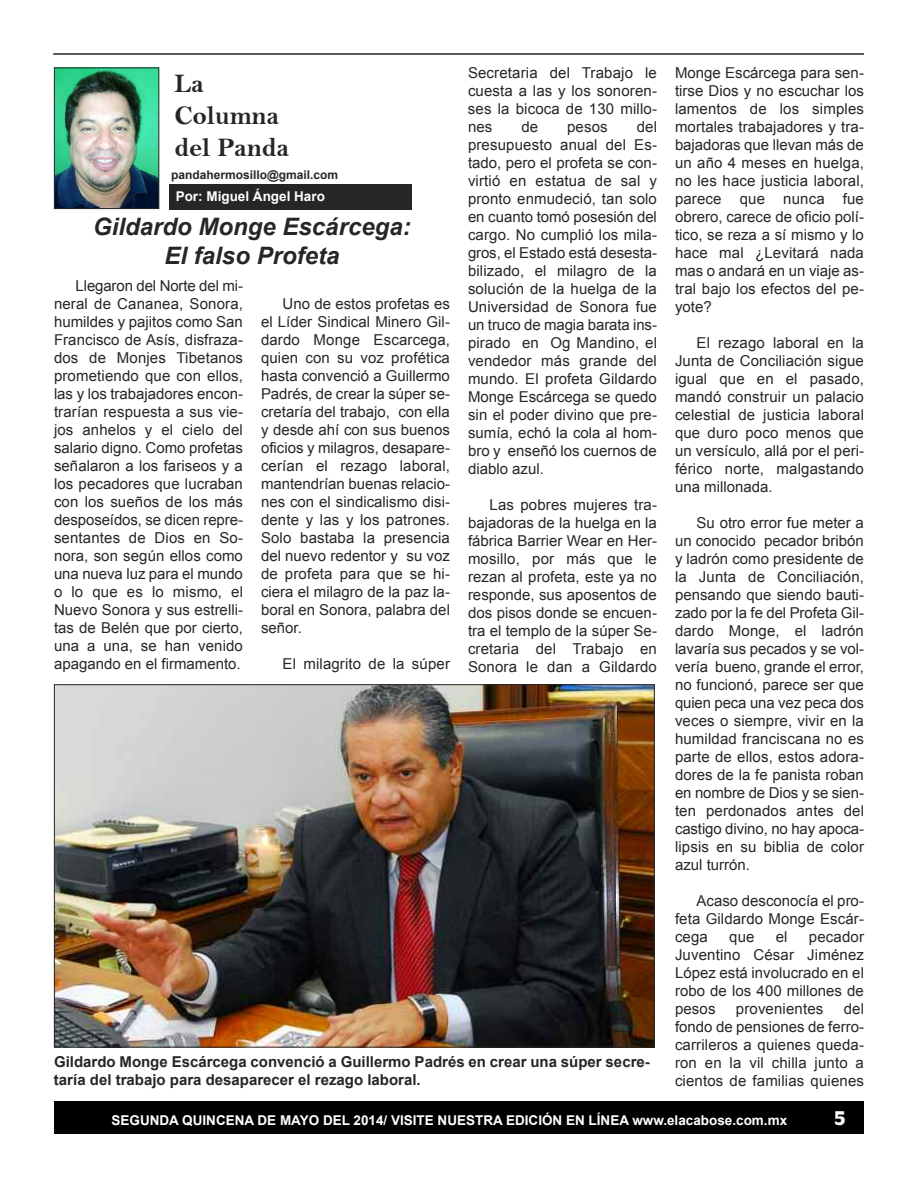
<style>
.page{position:relative;width:918px;height:1188px;background:#fff}
.page>*{position:absolute;margin:0;border:0;box-sizing:border-box;transform-origin:0 0}
.t1{font:27px/32.4px "Bell MT Bold";color:#272627}
.t2{font:italic 700 24px/28.8px "Arial";color:#272627;text-align:center}
.t3{font:700 18px "Antique Olive";color:#fff}
.t4{font:15px/18px "Arial";letter-spacing:.01em;color:#272627;text-align:justify}
.t5{font:700 15px/18px "Arial";color:#272627}
.t6{font:700 13.5px "Arial";color:#fff}
.t7{font:700 12px "Arial";color:#272627}
</style>
<div class="page">
<div style="left:54px;top:1102px;width:810px;height:32px;background:#000"></div>
<hr style="left:53px;top:53px;width:811px;height:2px;background:#272627">
<img style="left:56px;top:70px;width:101px;height:137px">
<div style="left:54px;top:68px;width:105px;height:141px;border:1px solid #272627"></div>
<div style="left:170px;top:184px;width:242px;height:25px;background:#272627"></div>
<img style="left:56px;top:686px;width:597px;height:360px">
<h1 class="t1" style="left:174px;top:68px;width:117px">La<br>Columna del Panda</h1>
<p class="t7" style="left:171px;top:168px;width:169px">pandahermosillo@gmail.com</p>
<p class="t6" style="left:176px;top:189px;width:151px">Por: Miguel Ángel Haro</p>
<h2 class="t2" style="left:93px;top:212px;width:319px">Gildardo Monge Escárcega:<br>El falso Profeta</h2>
<p class="t4" style="left:54px;top:277px;width:191px;text-indent:22px">Llegaron del Norte del mi&shy;neral de Cananea, Sonora, humildes y pajitos como San Francisco de Asís, disfraza&shy;dos de Monjes Tibetanos prometiendo que con ellos, las y los trabajadores encon&shy;trarían respuesta a sus vie&shy;jos anhelos y el cielo del salario digno. Como profetas señalaron a los fariseos y a los pecadores que lucraban con los sueños de los más desposeídos, se dicen repre&shy;sentantes de Dios en So&shy;nora, son según ellos como una nueva luz para el mundo o lo que es lo mismo, el Nuevo Sonora y sus estrelli&shy;tas de Belén que por cierto, una a una, se han venido apagando en el firmamento.</p>
<p class="t4" style="left:261px;top:295px;width:191px;text-indent:22px">Uno de estos profetas es el Líder Sindical Minero Gil&shy;dardo Monge Escarcega, quien con su voz profética hasta convenció a Guillermo Padrés, de crear la súper se&shy;cretaría del trabajo, con ella y desde ahí con sus buenos oficios y milagros, desapare&shy;cerían el rezago laboral, mantendrían buenas relacio&shy;nes con el sindicalismo disi&shy;dente y las y los patrones.<br>Solo bastaba la presencia del nuevo redentor y su voz de profeta para que se hi&shy;ciera el milagro de la paz la&shy;boral en Sonora, palabra del señor.</p>
<p class="t4" style="left:283px;top:655px;width:169px">El milagrito de la súper</p>
<p class="t4" style="left:468px;top:64px;width:191px">Secretaria del Trabajo le cuesta a las y los sonoren&shy;ses la bicoca de 130 millo&shy;nes</p>
<p class="t4" style="left:468px;top:118px;width:191px;text-indent:169px">del presupuesto anual del Es&shy;tado, pero el profeta se con&shy;virtió en estatua de sal y pronto enmudeció, tan solo en cuanto tomó posesión del cargo. No cumplió los mila&shy;gros, el Estado está desesta&shy;bilizado, el milagro de la solución de la huelga de la Universidad de Sonora fue un truco de magia barata ins&shy;pirado en Og Mandino, el vendedor más grande del mundo. El profeta Gildardo Monge Escárcega se quedo sin el poder divino que pre&shy;sumía, echó la cola al hom&shy;bro y enseñó los cuernos de diablo azul.</p>
<p class="t4" style="left:468px;top:496px;width:191px;text-indent:22px">Las pobres mujeres tra&shy;bajadoras de la huelga en la fábrica Barrier Wear en Her&shy;mosillo, por más que le rezan al profeta, este ya no responde, sus aposentos de dos pisos donde se encuen&shy;tra el templo de la súper Se&shy;cretaria del Trabajo en Sonora le dan a Gildardo</p>
<p class="t4" style="left:521px;top:118px;width:18px">de</p>
<p class="t4" style="left:567px;top:118px;width:42px">pesos</p>
<p class="t5" style="left:54px;top:1053px;width:597px">Gildardo Monge Escárcega convenció a Guillermo Padrés en crear una súper secre&shy;taría del trabajo para desaparecer el rezago laboral.</p>
<p class="t4" style="left:675px;top:64px;width:191px">Monge Escárcega para sen&shy;tirse Dios y no escuchar los lamentos de los simples mortales trabajadores y tra&shy;bajadoras que llevan más de un año 4 meses en huelga, no les hace justicia laboral, parece que nunca fue obrero, carece de oficio polí&shy;tico, se reza a sí mismo y lo hace mal ¿Levitará nada mas o andará en un viaje as&shy;tral bajo los efectos del pe&shy;yote?</p>
<p class="t4" style="left:675px;top:334px;width:191px;text-indent:22px">El rezago laboral en la Junta de Conciliación sigue igual que en el pasado, mandó construir un palacio celestial de justicia laboral que duro poco menos que un versículo, allá por el peri&shy;férico norte, malgastando una millonada.</p>
<p class="t4" style="left:675px;top:514px;width:191px;text-indent:22px">Su otro error fue meter a un conocido pecador bribón y ladrón como presidente de la Junta de Conciliación, pensando que siendo bauti&shy;zado por la fe del Profeta Gil&shy;dardo Monge, el ladrón lavaría sus pecados y se vol&shy;vería bueno, grande el error, no funcionó, parece ser que quien peca una vez peca dos veces o siempre, vivir en la humildad franciscana no es parte de ellos, estos adora&shy;dores de la fe panista roban en nombre de Dios y se sien&shy;ten perdonados antes del castigo divino, no hay apoca&shy;lipsis en su biblia de color azul turrón.</p>
<p class="t4" style="left:675px;top:892px;width:191px;text-indent:22px">Acaso desconocía el pro&shy;feta Gildardo Monge Escár&shy;cega</p>
<p class="t4" style="left:675px;top:928px;width:190px;text-indent:134px">pecador Juventino César Jiménez López está involucrado en el robo de los 400 millones de pesos</p>
<p class="t4" style="left:729px;top:928px;width:27px">que</p>
<p class="t4" style="left:776px;top:928px;width:13px">el</p>
<p class="t4" style="left:675px;top:1000px;width:191px;text-indent:169px">del fondo de pensiones de ferro&shy;carrileros a quienes queda&shy;ron en la vil chilla junto a cientos de familias quienes</p>
<p class="t4" style="left:736px;top:1000px;width:89px">provenientes</p>
<p class="t6" style="left:112px;top:1112px;width:677px">SEGUNDA QUINCENA DE MAYO DEL 2014/ VISITE NUESTRA EDICIÓN EN LÍNEA www.elacabose.com.mx</p>
<p class="t3" style="left:834px;top:1106px;width:13px">5</p>
</div>
